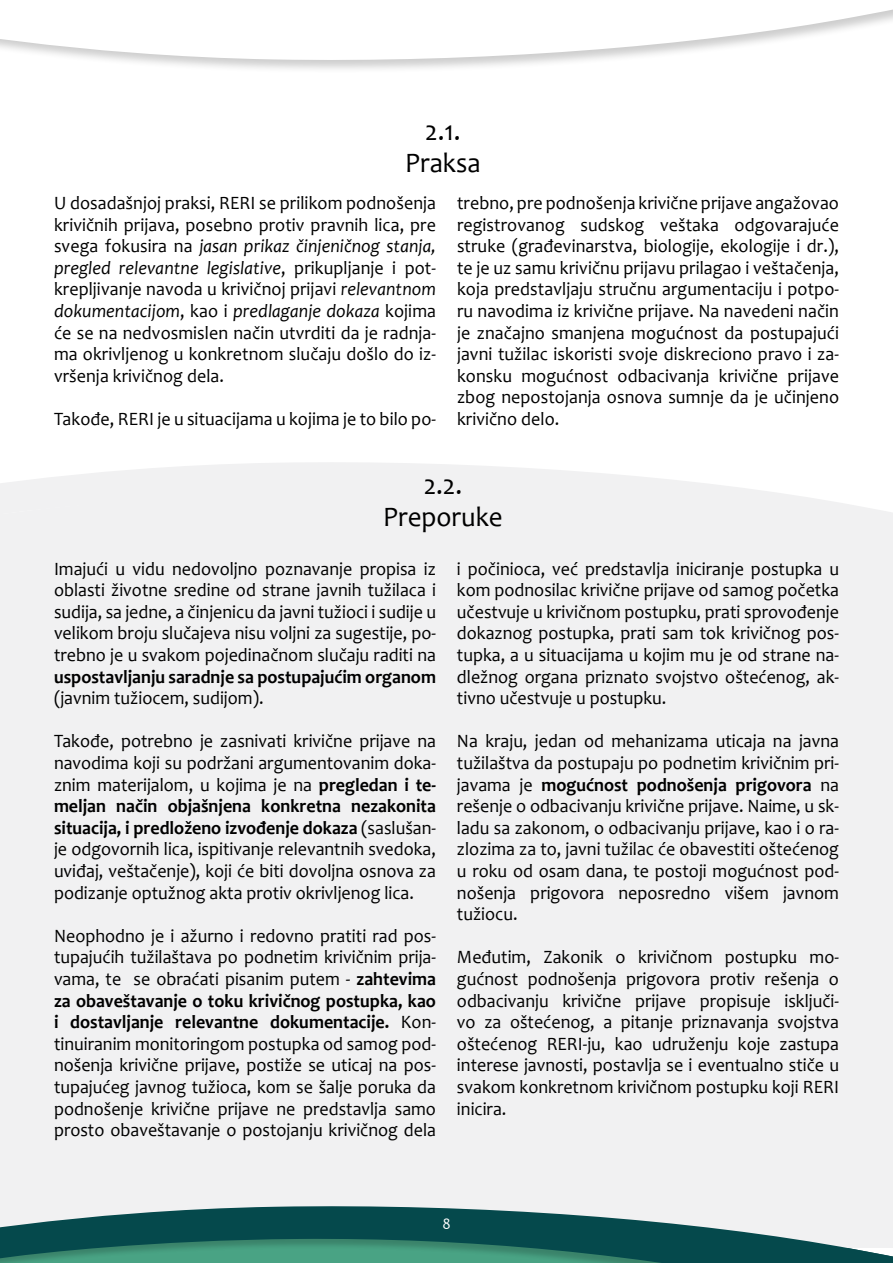
<style>
.page{position:relative;width:893px;height:1263px;background:#fff}
.page>*{position:absolute;margin:0;border:0;box-sizing:border-box;transform-origin:0 0}
.t1{font:28.35px/32.4px "Candara";color:#000;text-align:center;scale:.95 1}
.t2{font:18.9px/21.6px "Candara";color:#000;text-align:justify;scale:.95 1}
.t3{font:700 18.9px "Candara";color:#000;scale:.95 1}
.t4{font:15.75px "Candara";color:#fff;scale:.95 1}
.s1{font-style:italic}
.s2{font-weight:700}
</style>
<div class="page">
<svg style="left:0;top:9px;width:893px;height:60px"></svg>
<svg style="left:0;top:462px;width:893px;height:54px;fill:#f1f1f2"></svg>
<div style="left:0;top:516px;width:893px;height:732px;background:#f1f1f2"></div>
<svg style="left:0;top:1206px;width:893px;height:57px;fill:#05494c"></svg>
<h1 class="t1" style="left:405px;top:114px;width:81px">2.1.<br>Praksa</h1>
<p class="t2" style="left:54px;top:192px;width:404px">U dosadašnjoj praksi, RERI se prilikom podnošenja krivičnih prijava, posebno protiv pravnih lica, pre svega fokusira na <span class="s1">jasan prikaz činjeničnog stanja, pregled relevantne legislative</span>, prikupljanje i pot&shy;krepljivanje navoda u krivičnoj prijavi <span class="s1">relevantnom dokumentacijom</span>, kao i <span class="s1">predlaganje dokaza</span> kojima će se na nedvosmislen način utvrditi da je radnja&shy;ma okrivljenog u konkretnom slučaju došlo do iz&shy;vršenja krivičnog dela.</p>
<p class="t2" style="left:54px;top:408px;width:404px">Takođe, RERI je u situacijama u kojima je to bilo po-</p>
<p class="t2" style="left:457px;top:192px;width:404px">trebno, pre podnošenja krivične prijave angažovao registrovanog sudskog veštaka odgovarajuće struke (građevinarstva, biologije, ekologije i dr.), te je uz samu krivičnu prijavu prilagao i veštačenja, koja predstavljaju stručnu argumentaciju i potpo&shy;ru navodima iz krivične prijave. Na navedeni način je značajno smanjena mogućnost da postupajući javni tužilac iskoristi svoje diskreciono pravo i za&shy;konsku mogućnost odbacivanja krivične prijave zbog nepostojanja osnova sumnje da je učinjeno krivično delo.</p>
<h1 class="t1" style="left:383px;top:468px;width:127px">2.2.<br>Preporuke</h1>
<p class="t2" style="left:54px;top:557px;width:404px">Imajući u vidu nedovoljno poznavanje propisa iz oblasti životne sredine od strane javnih tužilaca i sudija, sa jedne, a činjenicu da javni tužioci i sudije u velikom broju slučajeva nisu voljni za sugestije, po&shy;trebno je u svakom pojedinačnom slučaju raditi na</p>
<p class="t3" style="left:54px;top:664px;width:404px">uspostavljanju saradnje sa postupajućim organom</p>
<p class="t2" style="left:54px;top:687px;width:222px">(javnim tužiocem, sudijom).</p>
<p class="t2" style="left:54px;top:730px;width:404px">Takođe, potrebno je zasnivati krivične prijave na navodima koji su podržani argumentovanim doka&shy;znim materijalom, u kojima je na <span class="s2">pregledan i te&shy;meljan način objašnjena konkretna nezakonita situacija, i predloženo izvođenje dokaza</span> (saslušan&shy;je odgovornih lica, ispitivanje relevantnih svedoka, uviđaj, veštačenje), koji će biti dovoljna osnova za podizanje optužnog akta protiv okrivljenog lica.</p>
<p class="t2" style="left:54px;top:925px;width:404px">Neophodno je i ažurno i redovno pratiti rad pos&shy;tupajućih tužilaštava po podnetim krivičnim prija&shy;vama, te se obraćati pisanim putem - <span class="s2">zahtevima za obaveštavanje o toku krivičnog postupka, kao i dostavljanje relevantne dokumentacije.</span> Kon&shy;tinuiranim monitoringom postupka od samog pod&shy;nošenja krivične prijave, postiže se uticaj na pos&shy;tupajućeg javnog tužioca, kom se šalje poruka da podnošenje krivične prijave ne predstavlja samo prosto obaveštavanje o postojanju krivičnog dela</p>
<p class="t2" style="left:457px;top:557px;width:404px">i počinioca, već predstavlja iniciranje postupka u kom podnosilac krivične prijave od samog početka učestvuje u krivičnom postupku, prati sprovođenje dokaznog postupka, prati sam tok krivičnog pos&shy;tupka, a u situacijama u kojim mu je od strane na&shy;dležnog organa priznato svojstvo oštećenog, ak&shy;tivno učestvuje u postupku.</p>
<p class="t2" style="left:457px;top:730px;width:404px">Na kraju, jedan od mehanizama uticaja na javna tužilaštva da postupaju po podnetim krivičnim pri&shy;javama je <span class="s2">mogućnost podnošenja prigovora</span> na rešenje o odbacivanju krivične prijave. Naime, u sk&shy;ladu sa zakonom, o odbacivanju prijave, kao i o ra&shy;zlozima za to, javni tužilac će obavestiti oštećenog u roku od osam dana, te postoji mogućnost pod&shy;nošenja prigovora neposredno višem javnom tužiocu.</p>
<p class="t2" style="left:457px;top:946px;width:404px">Međutim, Zakonik o krivičnom postupku mo&shy;gućnost podnošenja prigovora protiv rešenja o odbacivanju krivične prijave propisuje isključi&shy;vo za oštećenog, a pitanje priznavanja svojstva oštećenog RERI-ju, kao udruženju koje zastupa interese javnosti, postavlja se i eventualno stiče u svakom konkretnom krivičnom postupku koji RERI inicira.</p>
<p class="t4" style="left:442px;top:1214px;width:10px">8</p>
</div>
